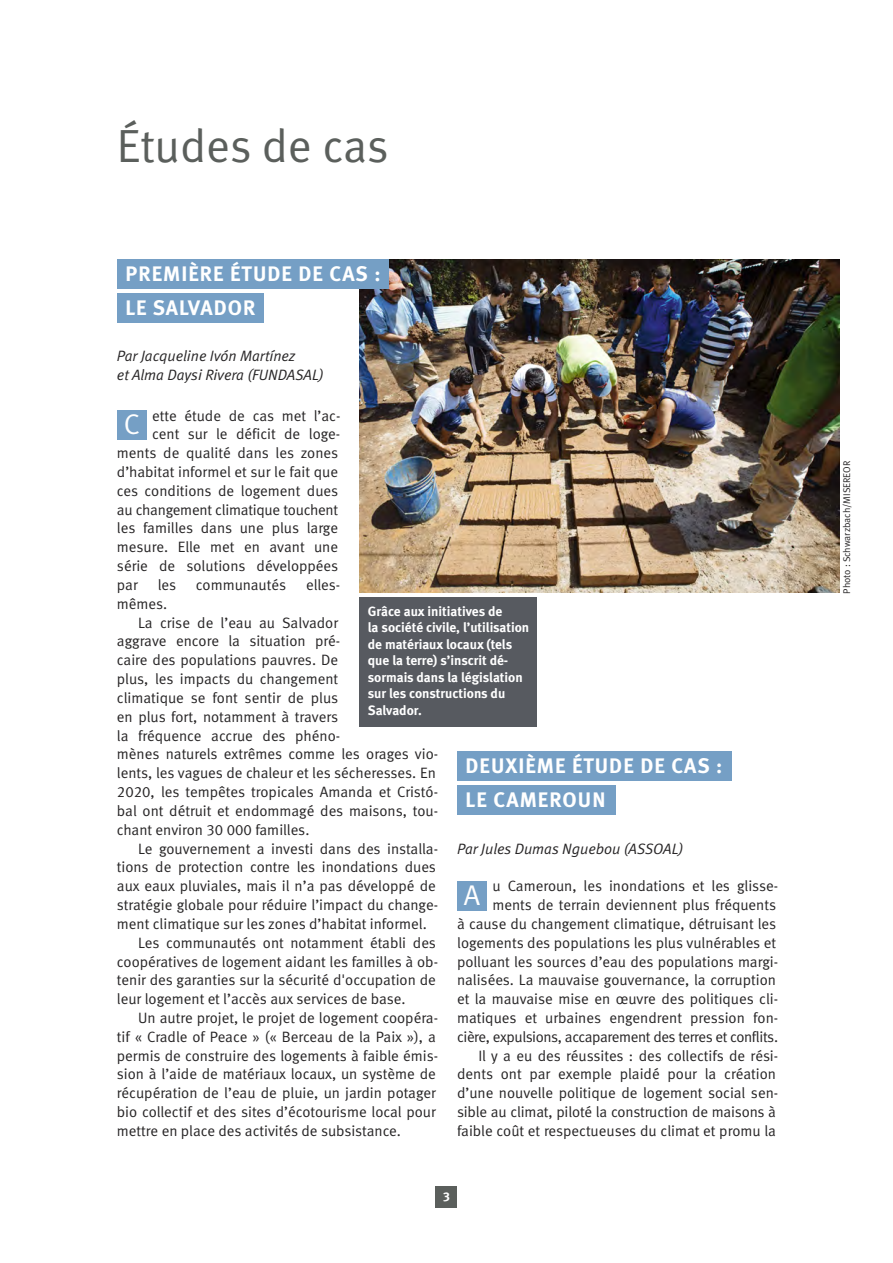
<style>
.page{position:relative;width:893px;height:1263px;background:#fff}
.page>*{position:absolute;margin:0;border:0;box-sizing:border-box;transform-origin:0 0}
.t1{font:46.5px "Meta Normal LF";color:#5b5f5c}
.t2{font:28.5px "Meta Normal LF";color:#fff}
.t3{font:21px/34.8px "Meta Bold LF";letter-spacing:.05em;color:#fff}
.t4{font:15px/18.9px "Meta Normal LF";color:#272526;text-align:right}
.t5{font:italic 15px/18.8px "Meta Normal LF";color:#272526}
.t6{font:13.5px/16.5px "Meta Bold LF";color:#fff}
.t7{font:12.75px "Meta Plus Bold Caps";color:#fff}
.t8{font:9.75px "Meta Normal LF";color:#272526}
</style>
<div class="page">
<div style="left:117px;top:293px;width:147px;height:30px;background:#759fc5"></div>
<img style="left:359px;top:259px;width:481px;height:334px">
<div style="left:117px;top:410px;width:30px;height:30px;background:#759fc5"></div>
<div style="left:457px;top:751px;width:274px;height:30px;background:#759fc5"></div>
<div style="left:457px;top:785px;width:158px;height:30px;background:#759fc5"></div>
<div style="left:457px;top:881px;width:30px;height:29px;background:#759fc5"></div>
<div style="left:359px;top:597px;width:178px;height:130px;background:#575a60"></div>
<div style="left:436px;top:1186px;width:21px;height:22px;background:#5b5f5c"></div>
<div style="left:117px;top:259px;width:271px;height:30px;background:#759fc5"></div>
<h1 class="t1" style="left:117px;top:130px;width:273px">Études de cas</h1>
<h3 class="t3" style="left:125px;top:259px;width:257px">PREMIÈRE ÉTUDE DE CAS :</h3>
<h3 class="t3" style="left:125px;top:293px;width:131px">LE SALVADOR</h3>
<p class="t5" style="left:117px;top:348px;width:208px">Par Jacqueline Ivón Martínez<br>et Alma Daysi Rivera (FUNDASAL)</p>
<h2 class="t2" style="left:124px;top:415px;width:18px">C</h2>
<p class="t4" style="left:152px;top:407px;width:190px">ette étude de cas met l’ac-</p>
<p class="t4" style="left:152px;top:426px;width:189px">cent sur le déficit de loge-</p>
<p class="t4" style="left:117px;top:445px;width:223px">ments de qualité dans les zones</p>
<p class="t4" style="left:117px;top:464px;width:223px">d’habitat informel et sur le fait que</p>
<p class="t4" style="left:117px;top:483px;width:223px">ces conditions de logement dues</p>
<p class="t4" style="left:117px;top:501px;width:223px">au changement climatique touchent</p>
<p class="t4" style="left:117px;top:520px;width:223px">les familles dans une plus large</p>
<p class="t4" style="left:117px;top:539px;width:223px">mesure. Elle met en avant une</p>
<p class="t4" style="left:117px;top:558px;width:223px">série de solutions développées</p>
<p class="t4" style="left:117px;top:577px;width:22px">par</p>
<p class="t4" style="left:158px;top:577px;width:20px">les</p>
<p class="t4" style="left:196px;top:577px;width:92px">communautés</p>
<p class="t4" style="left:306px;top:577px;width:36px">elles-</p>
<p class="t4" style="left:117px;top:595px;width:52px">mêmes.</p>
<p class="t4" style="left:138px;top:614px;width:201px">La crise de l’eau au Salvador</p>
<p class="t4" style="left:117px;top:633px;width:225px">aggrave encore la situation pré-</p>
<p class="t4" style="left:117px;top:652px;width:223px">caire des populations pauvres. De</p>
<p class="t4" style="left:117px;top:671px;width:223px">plus, les impacts du changement</p>
<p class="t4" style="left:117px;top:690px;width:223px">climatique se font sentir de plus</p>
<p class="t4" style="left:117px;top:708px;width:223px">en plus fort, notamment à travers</p>
<p class="t4" style="left:117px;top:727px;width:225px">la fréquence accrue des phéno-</p>
<p class="t4" style="left:117px;top:746px;width:323px">mènes naturels extrêmes comme les orages vio-</p>
<p class="t4" style="left:117px;top:765px;width:320px">lents, les vagues de chaleur et les sécheresses. En</p>
<p class="t4" style="left:117px;top:784px;width:323px">2020, les tempêtes tropicales Amanda et Cristó-</p>
<p class="t4" style="left:117px;top:803px;width:323px">bal ont détruit et endommagé des maisons, tou-</p>
<p class="t4" style="left:117px;top:821px;width:194px">chant environ 30 000 familles.</p>
<p class="t4" style="left:138px;top:840px;width:301px">Le gouvernement a investi dans des installa-</p>
<p class="t4" style="left:117px;top:859px;width:321px">tions de protection contre les inondations dues</p>
<p class="t4" style="left:117px;top:878px;width:320px">aux eaux pluviales, mais il n’a pas développé de</p>
<p class="t4" style="left:117px;top:897px;width:323px">stratégie globale pour réduire l’impact du change-</p>
<p class="t4" style="left:117px;top:916px;width:311px">ment climatique sur les zones d’habitat informel.</p>
<p class="t4" style="left:138px;top:934px;width:299px">Les communautés ont notamment établi des</p>
<p class="t4" style="left:117px;top:953px;width:323px">coopératives de logement aidant les familles à ob-</p>
<p class="t4" style="left:117px;top:972px;width:320px">tenir des garanties sur la sécurité d'occupation de</p>
<p class="t4" style="left:117px;top:991px;width:290px">leur logement et l’accès aux services de base.</p>
<p class="t4" style="left:138px;top:1010px;width:301px">Un autre projet, le projet de logement coopéra-</p>
<p class="t4" style="left:117px;top:1028px;width:320px">tif « Cradle of Peace » (« Berceau de la Paix »), a</p>
<p class="t4" style="left:117px;top:1047px;width:323px">permis de construire des logements à faible émis-</p>
<p class="t4" style="left:117px;top:1066px;width:320px">sion à l’aide de matériaux locaux, un système de</p>
<p class="t4" style="left:117px;top:1085px;width:320px">récupération de l’eau de pluie, un jardin potager</p>
<p class="t4" style="left:117px;top:1104px;width:320px">bio collectif et des sites d’écotourisme local pour</p>
<p class="t4" style="left:117px;top:1123px;width:286px">mettre en place des activités de subsistance.</p>
<p class="t6" style="left:368px;top:604px;width:163px">Grâce aux initiatives de<br>la société civile, l’utilisation de matériaux locaux (tels que la terre) s’inscrit dé&shy;sormais dans la législation sur les constructions du<br>Salvador.</p>
<h3 class="t3" style="left:466px;top:750px;width:258px">DEUXIÈME ÉTUDE DE CAS :<br>LE CAMEROUN</h3>
<p class="t5" style="left:457px;top:840px;width:228px">Par Jules Dumas Nguebou (ASSOAL)</p>
<h2 class="t2" style="left:464px;top:885px;width:18px">A</h2>
<p class="t4" style="left:457px;top:878px;width:323px">u Cameroun, les inondations et les glisse&shy;ments de terrain deviennent plus fréquents<br>à cause du changement climatique, détruisant les logements des populations les plus vulnérables et polluant les sources d’eau des populations margi&shy;nalisées. La mauvaise gouvernance, la corruption et la mauvaise mise en œuvre des politiques cli&shy;matiques et urbaines engendrent pression fon&shy;cière, expulsions, accaparement des terres et conflits.<br>Il y a eu des réussites : des collectifs de rési&shy;dents ont par exemple plaidé pour la création d’une nouvelle politique de logement social sen&shy;sible au climat, piloté la construction de maisons à faible coût et respectueuses du climat et promu la</p>
<p class="t7" style="left:443px;top:1189px;width:8px">3</p>
<p class="t8" style="left:843px;top:594px;width:134px;rotate:-90deg">Photo : Schwarzbach/MISEREOR</p>
</div>
